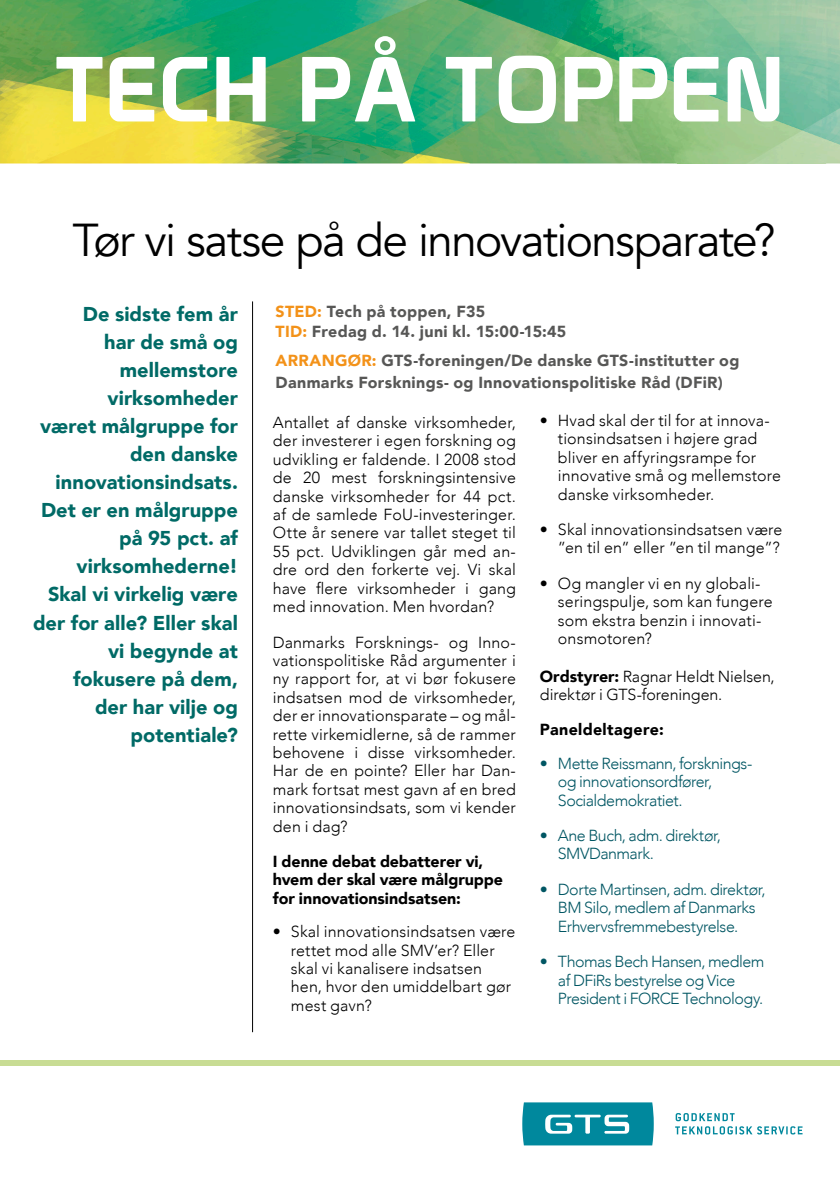
<style>
.page{position:relative;width:840px;height:1191px;background:#fff}
.page>*{position:absolute;margin:0;border:0;box-sizing:border-box;transform-origin:0 0}
.t1{font:90px "Prototype";letter-spacing:.02em;color:#fff}
.t2{font:46px "Avenir";letter-spacing:-.035em;color:#000}
.t3{font:900 20px/28px "Avenir";letter-spacing:.005em;color:#006a66;text-align:right}
.t4{font:300 16px/18.4px "Avenir";letter-spacing:.01em;color:#000}
.t5{font:300 16px/18.4px "Avenir";letter-spacing:-.03em;color:#005663}
.t6{font:900 16px/20px "Avenir";letter-spacing:.02em;color:#575756}
.t7{font:900 16px/18.4px "Avenir";letter-spacing:-.005em;color:#000}
.t8{font:300 16px/18.4px "Avenir";letter-spacing:-.01em;color:#000}
.t9{font:900 16px "Avenir";letter-spacing:.02em;color:#000}
.s1{color:#f39219}
.s2{font-weight:900}
</style>
<div class="page">
<img style="left:0;top:0;width:839px;height:163px">
<hr style="left:252px;top:301px;width:1px;height:731px;background:#000">
<div style="left:0;top:1060px;width:839px;height:6px;background:#c8dc94"></div>
<svg style="left:675px;top:1113px;width:127px;height:21px"></svg>
<svg style="left:522px;top:1102px;width:131px;height:43px;background:#2298aa"></svg>
<h1 class="t1" style="left:55px;top:36px;width:729px">TECH PÅ TOPPEN</h1>
<h2 class="t2" style="left:72px;top:213px;width:704px">Tør vi satse på de innovationsparate?</h2>
<p class="t3" style="left:33px;top:300px;width:206px">De sidste fem år<br>har de små og mellemstore virksomheder<br>været målgruppe for den danske innovationsindsats.<br>Det er en målgruppe på 95 pct. af virksomhederne!<br>Skal vi virkelig være der for alle? Eller skal vi begynde at fokusere på dem,<br>der har vilje og potentiale?</p>
<p class="t6" style="left:275px;top:301px;width:292px"><span class="s1">STED:</span> Tech på toppen, F35<br><span class="s1">TID:</span> Fredag d. 14. juni kl. 15:00-15:45</p>
<p class="t6" style="left:275px;top:349px;width:465px;line-height:22px"><span class="s1">ARRANGØR:</span> GTS-foreningen/De danske GTS-institutter og<br>Danmarks Forsknings- og Innovationspolitiske Råd (DFiR)</p>
<p class="t4" style="left:557px;top:411px;width:224px;text-indent:-18px">• Hvad skal der til for at innova&shy;tionsindsatsen i højere grad bliver en affyringsrampe for innovative små og mellemstore danske virksomheder.</p>
<p class="t4" style="left:539px;top:520px;width:244px;text-align:right">• Skal innovationsindsatsen være ”en til en” eller ”en til mange”?</p>
<p class="t4" style="left:557px;top:574px;width:216px;text-indent:-18px">• Og mangler vi en ny globali&shy;seringspulje, som kan fungere som ekstra benzin i innovati&shy;onsmotoren?</p>
<p class="t8" style="left:539px;top:667px;width:236px"><span class="s2">Ordstyrer:</span> Ragnar Heldt Nielsen, direktør i GTS-foreningen.</p>
<p class="t9" style="left:539px;top:716px;width:125px">Paneldeltagere:</p>
<p class="t5" style="left:557px;top:754px;width:196px;text-indent:-18px">• Mette Reissmann, forsknings&shy;og innovationsordfører,<br>Socialdemokratiet.</p>
<p class="t5" style="left:557px;top:826px;width:164px;text-indent:-18px">• Ane Buch, adm. direktør,<br>SMVDanmark.</p>
<p class="t5" style="left:539px;top:880px;width:227px;text-align:center">• Dorte Martinsen, adm. direktør,<br>BM Silo, medlem af Danmarks<br>Erhvervsfremmebestyrelse.</p>
<p class="t5" style="left:557px;top:952px;width:208px;text-indent:-18px">• Thomas Bech Hansen, medlem af DFiRs bestyrelse og Vice<br>President i FORCE Technology.</p>
<p class="t4" style="left:273px;top:413px;width:244px;text-align:justify">Antallet af danske virksomheder, der investerer i egen forskning og udvikling er faldende. I 2008 stod de 20 mest forskningsintensive danske virksomheder for 44 pct. af de samlede FoU-investeringer.<br>Otte år senere var tallet steget til 55 pct. Udviklingen går med an&shy;dre ord den forkerte vej. Vi skal have flere virksomheder i gang med innovation. Men hvordan?</p>
<p class="t4" style="left:273px;top:633px;width:244px;text-align:justify">Danmarks Forsknings- og Inno&shy;vationspolitiske Råd argumenter i ny rapport for, at vi bør fokusere indsatsen mod de virksomheder, der er innovationsparate – og mål&shy;rette virkemidlerne, så de rammer behovene i disse virksomheder.<br>Har de en pointe? Eller har Dan&shy;mark fortsat mest gavn af en bred innovationsindsats, som vi kender den i dag?</p>
<p class="t7" style="left:273px;top:852px;width:231px">I denne debat debatterer vi, hvem der skal være målgruppe for innovationsindsatsen:</p>
<p class="t4" style="left:291px;top:922px;width:226px;text-indent:-18px">• Skal innovationsindsatsen være rettet mod alle SMV’er? Eller skal vi kanalisere indsatsen hen, hvor den umiddelbart gør mest gavn?</p>
</div>
